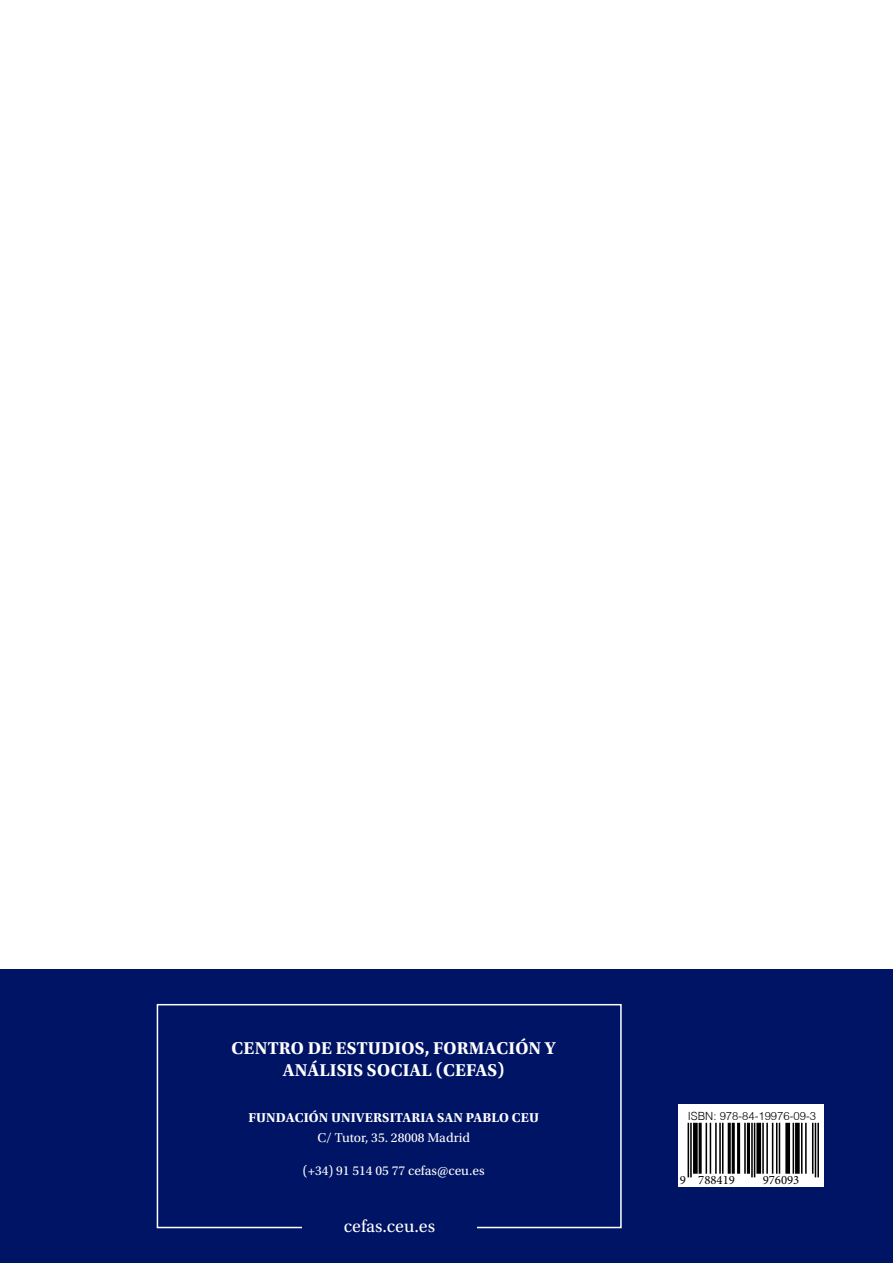
<style>
.page{position:relative;width:893px;height:1263px;background:#fff}
.page>*{position:absolute;margin:0;border:0;box-sizing:border-box;transform-origin:0 0}
.t1{font:700 18px/21.6px "Utopia Std";letter-spacing:.01em;color:#fff;text-align:center}
.t2{font:18px "Utopia Std";color:#fff}
.t3{font:13.5px "Utopia Std";color:#fff}
.t4{font:700 13.5px "Utopia Std";letter-spacing:.01em;color:#fff}
.t5{font:12.75px "Minion Pro";color:#000}
.t6{font:300 11.25px "Helvetica";color:#000}
</style>
<div class="page">
<div style="left:0;top:969px;width:893px;height:294px;background:#001465"></div>
<div style="left:157px;top:1004px;width:465px;height:224px;border:2px solid #fff"></div>
<div style="left:302px;top:1210px;width:175px;height:32px;background:#001465"></div>
<div style="left:678px;top:1104px;width:146px;height:82px;background:#fff"></div>
<hr style="left:688px;top:1123px;width:1px;height:54px;background:#000">
<hr style="left:690px;top:1123px;width:2px;height:54px;background:#000">
<div style="left:693px;top:1123px;width:5px;height:51px;background:#000"></div>
<hr style="left:699px;top:1123px;width:3px;height:51px;background:#000">
<hr style="left:705px;top:1123px;width:2px;height:51px;background:#000">
<hr style="left:710px;top:1123px;width:1px;height:51px;background:#000">
<hr style="left:715px;top:1123px;width:2px;height:51px;background:#000">
<hr style="left:719px;top:1123px;width:2px;height:51px;background:#000">
<hr style="left:722px;top:1123px;width:1px;height:51px;background:#000">
<hr style="left:728px;top:1123px;width:3px;height:51px;background:#000">
<hr style="left:732px;top:1123px;width:3px;height:51px;background:#000">
<hr style="left:737px;top:1123px;width:3px;height:51px;background:#000">
<hr style="left:744px;top:1123px;width:2px;height:51px;background:#000">
<hr style="left:747px;top:1123px;width:3px;height:51px;background:#000">
<hr style="left:751px;top:1123px;width:2px;height:54px;background:#000">
<hr style="left:754px;top:1123px;width:1px;height:54px;background:#000">
<div style="left:756px;top:1123px;width:5px;height:51px;background:#000"></div>
<hr style="left:762px;top:1123px;width:2px;height:51px;background:#000">
<hr style="left:766px;top:1123px;width:2px;height:51px;background:#000">
<hr style="left:772px;top:1123px;width:1px;height:51px;background:#000">
<hr style="left:776px;top:1123px;width:1px;height:51px;background:#000">
<hr style="left:779px;top:1123px;width:1px;height:51px;background:#000">
<div style="left:785px;top:1123px;width:5px;height:51px;background:#000"></div>
<hr style="left:793px;top:1123px;width:1px;height:51px;background:#000">
<div style="left:795px;top:1123px;width:5px;height:51px;background:#000"></div>
<hr style="left:801px;top:1123px;width:1px;height:51px;background:#000">
<hr style="left:805px;top:1123px;width:2px;height:51px;background:#000">
<hr style="left:812px;top:1123px;width:1px;height:51px;background:#000">
<hr style="left:815px;top:1123px;width:1px;height:54px;background:#000">
<hr style="left:817px;top:1123px;width:2px;height:54px;background:#000">
<p class="t1" style="left:232px;top:1037px;width:326px">CENTRO DE ESTUDIOS, FORMACIÓN Y<br>ANÁLISIS SOCIAL (CEFAS)</p>
<p class="t4" style="left:248px;top:1109px;width:292px">FUNDACIÓN UNIVERSITARIA SAN PABLO CEU</p>
<p class="t3" style="left:317px;top:1130px;width:154px">C/ Tutor, 35. 28008 Madrid</p>
<p class="t3" style="left:303px;top:1163px;width:183px">(+34) 91 514 05 77 cefas@ceu.es</p>
<p class="t2" style="left:344px;top:1217px;width:93px">cefas.ceu.es</p>
<p class="t6" style="left:688px;top:1109px;width:130px">ISBN: 978-84-19976-09-3</p>
<p class="t5" style="left:680px;top:1172px;width:57px">9 788419</p>
<p class="t5" style="left:763px;top:1172px;width:38px">976093</p>
</div>
